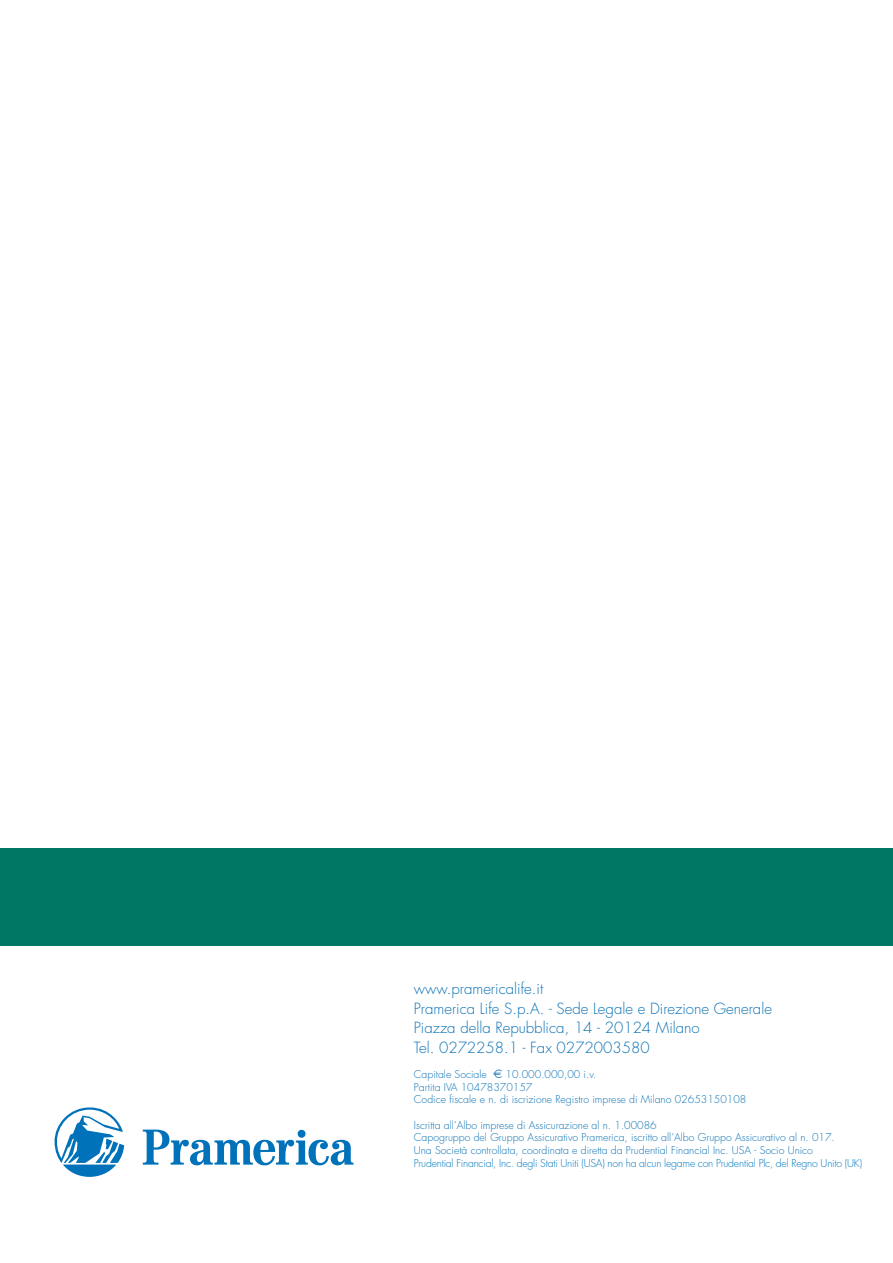
<style>
.page{position:relative;width:893px;height:1263px;background:#fff}
.page>*{position:absolute;margin:0;border:0;box-sizing:border-box;transform-origin:0 0}
.t1{font:300 15px/19.6px "Futura";color:#0b72b5}
.t2{font:300 10.5px/12.6px "Futura";color:#0b72b5}
.t3{font:300 10.5px "Futura";letter-spacing:-.02em;color:#007ac2}
.s1{font-family:"EURO";font-weight:400}
</style>
<div class="page">
<svg style="left:143px;top:1129px;width:210px;height:36px"></svg>
<svg style="left:55px;top:1107px;width:69px;height:70px"></svg>
<div style="left:0;top:848px;width:893px;height:98px;background:#007764"></div>
<p class="t1" style="left:414px;top:979px;width:360px">www.pramericalife.it<br>Pramerica Life S.p.A. - Sede Legale e Direzione Generale Piazza della Repubblica, 14 - 20124 Milano<br>Tel. 0272258.1 - Fax 0272003580</p>
<p class="t2" style="left:414px;top:1068px;width:334px">Capitale Sociale <span class="s1">E</span> 10.000.000,00 i.v.<br>Partita IVA 10478370157<br>Codice fiscale e n. di iscrizione Registro imprese di Milano 02653150108</p>
<p class="t2" style="left:414px;top:1119px;width:422px">Iscritta all’Albo imprese di Assicurazione al n. 1.00086<br>Capogruppo del Gruppo Assicurativo Pramerica, iscritto all’Albo Gruppo Assicurativo al n. 017.<br>Una Società controllata, coordinata e diretta da Prudential Financial Inc. USA - Socio Unico</p>
<p class="t3" style="left:414px;top:1156px;width:450px">Prudential Financial, Inc. degli Stati Uniti (USA) non ha alcun legame con Prudential Plc, del Regno Unito (UK)</p>
</div>
